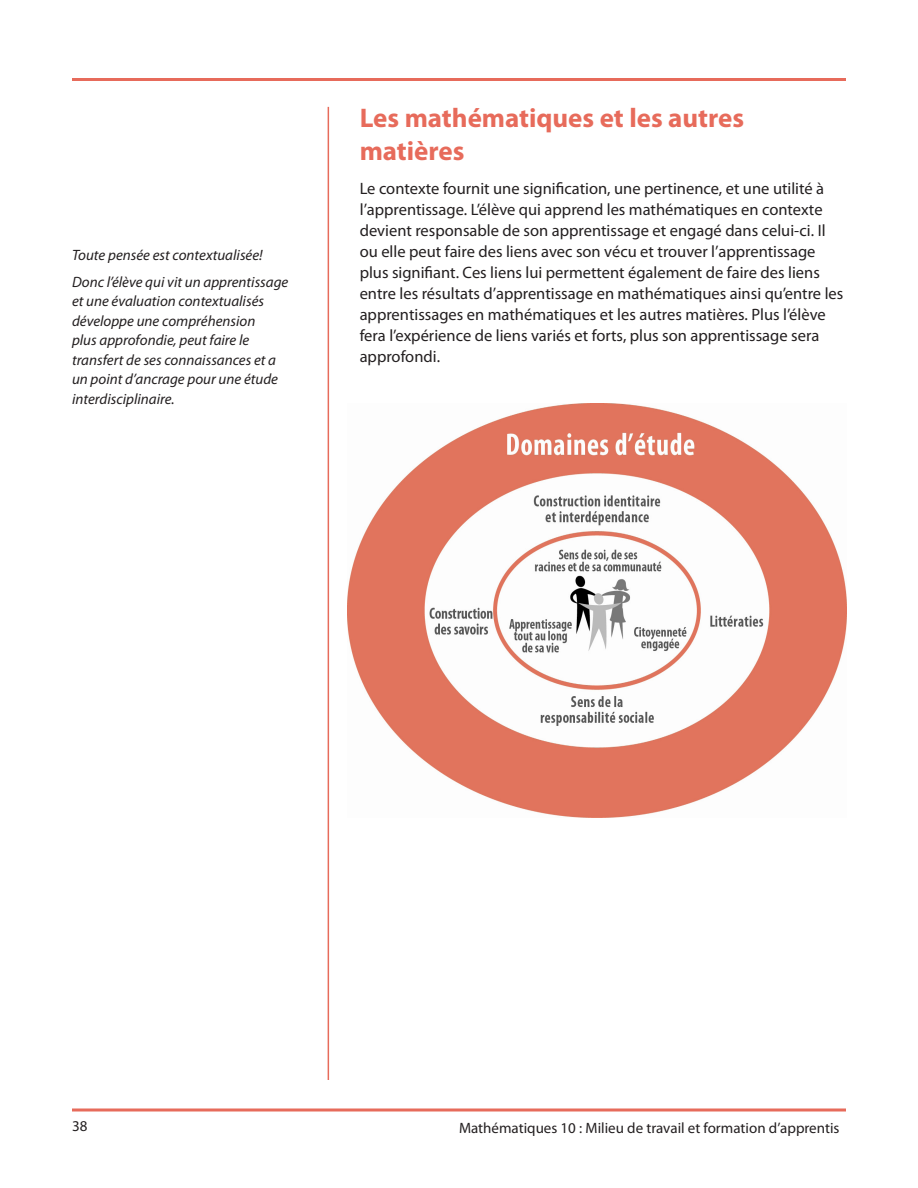
<style>
.page{position:relative;width:918px;height:1188px;background:#fff}
.page>*{position:absolute;margin:0;border:0;box-sizing:border-box;transform-origin:0 0}
.Heading_1_-_H1__18_p{font:700 27px/32.4px "Myriad Pro";color:#e76b5b}
.text{font:16.5px/21px "Myriad Pro";color:#231f20}
.sidebar{font:italic 15px/19.5px "Myriad Pro";color:#231f20}
.t1{font:15px "Myriad Pro";color:#231f20}
</style>
<div class="page">
<hr style="left:328px;top:107px;width:1px;height:973px;background:#e76b5b">
<hr style="left:72px;top:78px;width:774px;height:3px;background:#e76b5b">
<svg style="left:72px;top:1108px;width:774px;height:4px;background:#ec8f83"></svg>
<img style="left:347px;top:403px;width:499px;height:414px">
<p class="sidebar" style="left:72px;top:245px;width:192px">Toute pensée est contextualisée!</p>
<p class="sidebar" style="left:72px;top:272px;width:218px">Donc l’élève qui vit un apprentissage et une évaluation contextualisés développe une compréhension<br>plus approfondie, peut faire le transfert de ses connaissances et a un point d’ancrage pour une étude interdisciplinaire.</p>
<p class="Heading_1_-_H1__18_p" style="left:360px;top:101px;width:386px">Les mathématiques et les autres matières</p>
<p class="text" style="left:360px;top:178px;width:485px">Le contexte fournit une signification, une pertinence, et une utilité à l’apprentissage. L’élève qui apprend les mathématiques en contexte devient responsable de son apprentissage et engagé dans celui-ci. Il ou elle peut faire des liens avec son vécu et trouver l’apprentissage plus signifiant. Ces liens lui permettent également de faire des liens entre les résultats d’apprentissage en mathématiques ainsi qu’entre les apprentissages en mathématiques et les autres matières. Plus l’élève fera l’expérience de liens variés et forts, plus son apprentissage sera approfondi.</p>
<p class="t1" style="left:72px;top:1117px;width:17px">38</p>
<p class="t1" style="left:459px;top:1119px;width:382px">Mathématiques 10 : Milieu de travail et formation d’apprentis</p>
</div>
